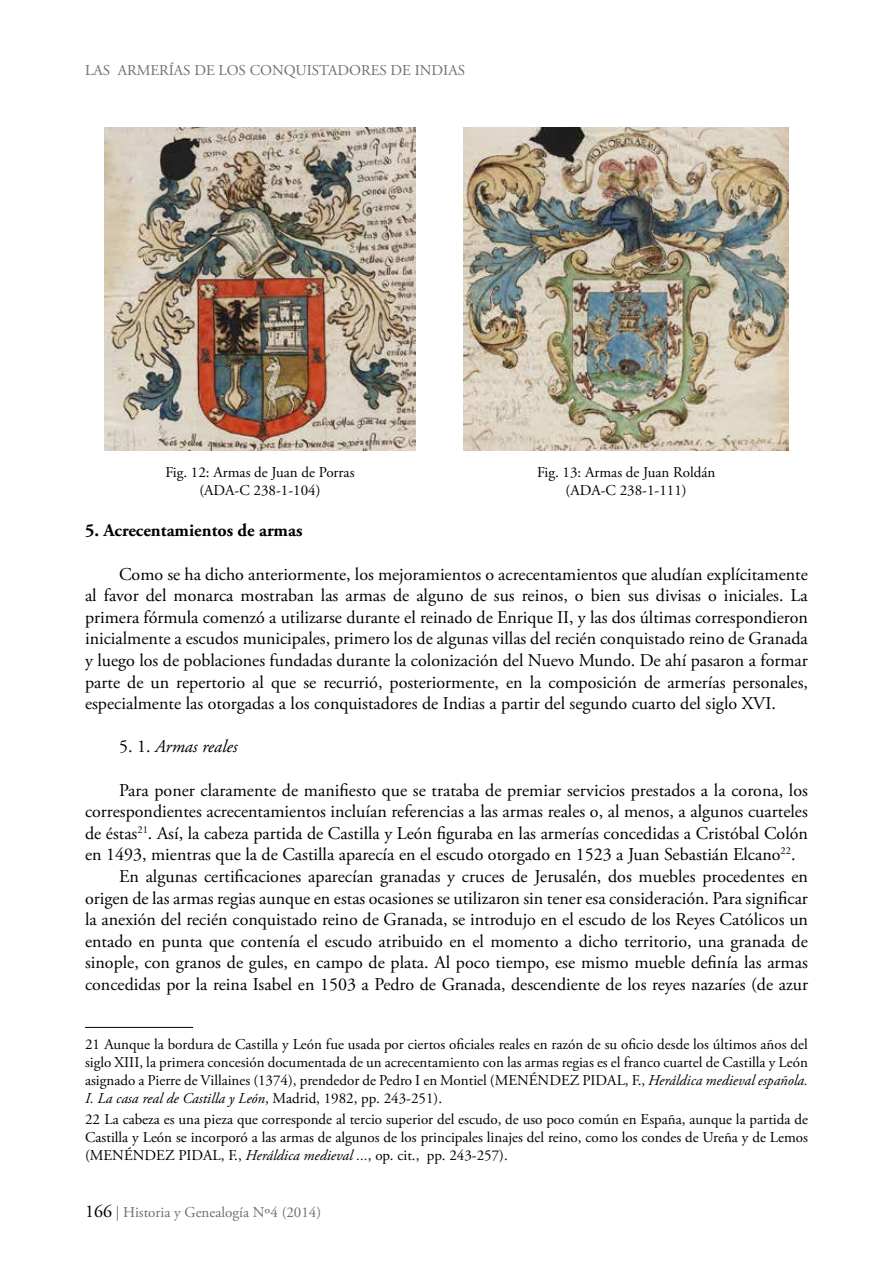
<style>
.page{position:relative;width:893px;height:1263px;background:#fff}
.page>*{position:absolute;margin:0;border:0;box-sizing:border-box;transform-origin:0 0}
.t1{font:18px/21.6px "Adobe Garamond Pro";color:#000;text-align:justify}
.t2{font:700 18px "Adobe Garamond Pro";color:#000}
.t3{font:italic 18px "Adobe Garamond Pro";color:#000}
.t4{font:15px/18px "Adobe Garamond Pro";color:#000;text-align:justify}
.t5{font:15px "Adobe Garamond Pro";color:#6d6e71}
.s1{font-style:normal}
.s2{font-style:italic}
.s3{font-size:18px;color:#000}
</style>
<div class="page">
<hr style="left:85px;top:1027px;width:108px;height:1px;background:#000">
<img style="left:104px;top:128px;width:312px;height:323px">
<img style="left:463px;top:128px;width:326px;height:323px">
<p class="t5" style="left:85px;top:61px;width:381px">LAS ARMERÍAS DE LOS CONQUISTADORES DE INDIAS</p>
<p class="t4" style="left:165px;top:463px;width:191px;text-align:center">Fig. 12: Armas de Juan de Porras (ADA-C 238-1-104)</p>
<p class="t4" style="left:537px;top:463px;width:180px;text-align:center">Fig. 13: Armas de Juan Roldán (ADA-C 238-1-111)</p>
<p class="t2" style="left:85px;top:520px;width:219px">5. Acrecentamientos de armas</p>
<p class="t1" style="left:85px;top:564px;width:724px;text-indent:34px">Como se ha dicho anteriormente, los mejoramientos o acrecentamientos que aludían explícitamente al favor del monarca mostraban las armas de alguno de sus reinos, o bien sus divisas o iniciales. La primera fórmula comenzó a utilizarse durante el reinado de Enrique II, y las dos últimas correspondieron inicialmente a escudos municipales, primero los de algunas villas del recién conquistado reino de Granada y luego los de poblaciones fundadas durante la colonización del Nuevo Mundo. De ahí pasaron a formar parte de un repertorio al que se recurrió, posteriormente, en la composición de armerías personales, especialmente las otorgadas a los conquistadores de Indias a partir del segundo cuarto del siglo XVI.</p>
<p class="t3" style="left:119px;top:736px;width:120px"><span class="s1">5. 1.</span> Armas reales</p>
<p class="t1" style="left:119px;top:780px;width:690px">Para poner claramente de manifiesto que se trataba de premiar servicios prestados a la corona, los</p>
<p class="t1" style="left:85px;top:801px;width:724px">correspondientes acrecentamientos incluían referencias a las armas reales o, al menos, a algunos cuarteles</p>
<p class="t1" style="left:85px;top:823px;width:724px">de éstas<sup>21</sup>. Así, la cabeza partida de Castilla y León figuraba en las armerías concedidas a Cristóbal Colón</p>
<p class="t1" style="left:85px;top:844px;width:712px">en 1493, mientras que la de Castilla aparecía en el escudo otorgado en 1523 a Juan Sebastián Elcano<sup>22</sup>.</p>
<p class="t1" style="left:119px;top:866px;width:690px">En algunas certificaciones aparecían granadas y cruces de Jerusalén, dos muebles procedentes en</p>
<p class="t1" style="left:85px;top:888px;width:724px">origen de las armas regias aunque en estas ocasiones se utilizaron sin tener esa consideración. Para significar</p>
<p class="t1" style="left:85px;top:909px;width:724px">la anexión del recién conquistado reino de Granada, se introdujo en el escudo de los Reyes Católicos un</p>
<p class="t1" style="left:85px;top:931px;width:724px">entado en punta que contenía el escudo atribuido en el momento a dicho territorio, una granada de</p>
<p class="t1" style="left:85px;top:952px;width:724px">sinople, con granos de gules, en campo de plata. Al poco tiempo, ese mismo mueble definía las armas</p>
<p class="t1" style="left:85px;top:974px;width:724px">concedidas por la reina Isabel en 1503 a Pedro de Granada, descendiente de los reyes nazaríes (de azur</p>
<p class="t4" style="left:85px;top:1035px;width:724px">21 Aunque la bordura de Castilla y León fue usada por ciertos oficiales reales en razón de su oficio desde los últimos años del siglo XIII, la primera concesión documentada de un acrecentamiento con las armas regias es el franco cuartel de Castilla y León asignado a Pierre de Villaines (1374), prendedor de Pedro I en Montiel (MENÉNDEZ PIDAL, F., <span class="s2">Heráldica medieval española.<br>I. La casa real de Castilla y León</span>, Madrid, 1982, pp. 243-251).</p>
<p class="t4" style="left:85px;top:1111px;width:724px">22 La cabeza es una pieza que corresponde al tercio superior del escudo, de uso poco común en España, aunque la partida de Castilla y León se incorporó a las armas de algunos de los principales linajes del reino, como los condes de Ureña y de Lemos (MENÉNDEZ PIDAL, F., <span class="s2">Heráldica medieval ...</span>, op. cit., pp. 243-257).</p>
<p class="t5" style="left:85px;top:1203px;width:238px"><span class="s3">166</span> | Historia y Genealogía Nº4 (2014)</p>
</div>
